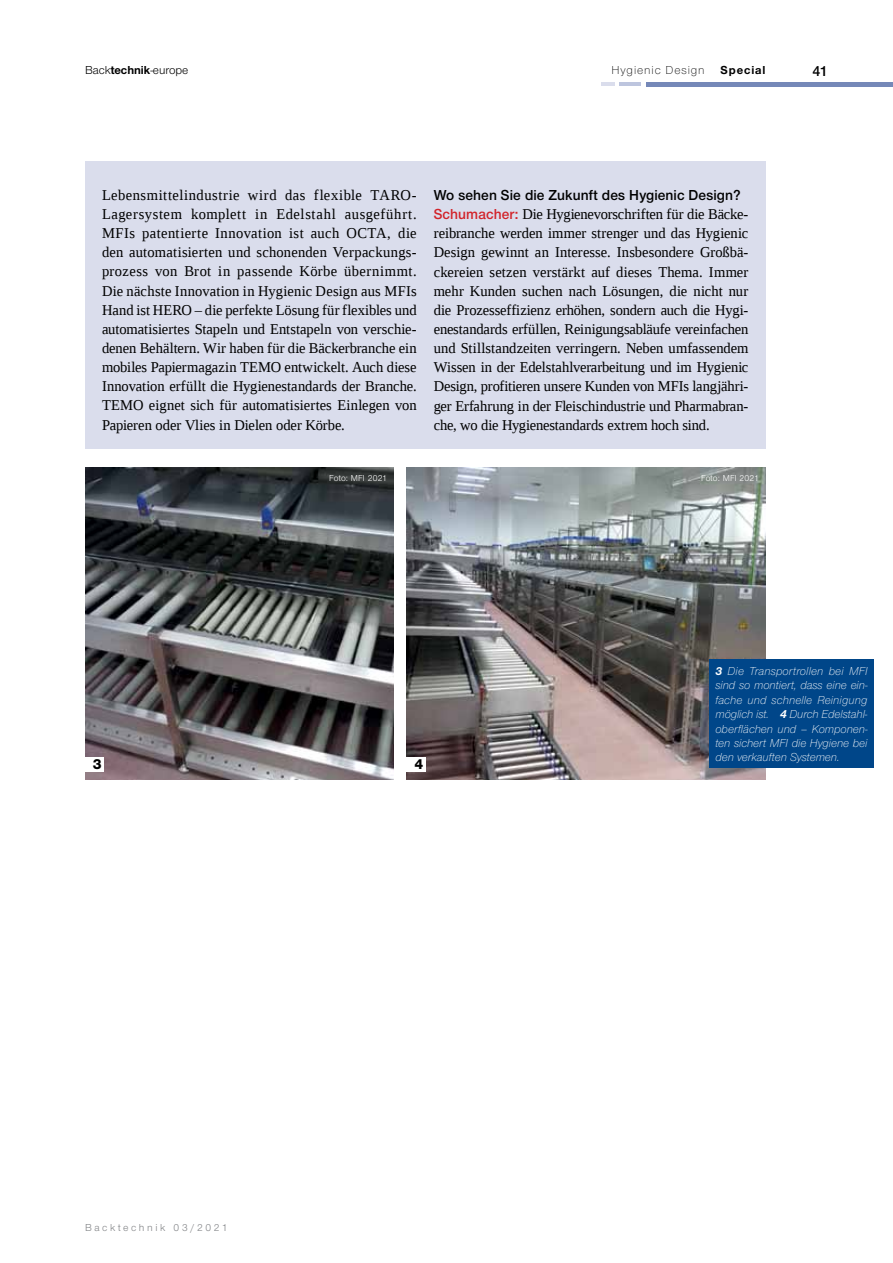
<style>
.page{position:relative;width:893px;height:1263px;background:#fff}
.page>*{position:absolute;margin:0;border:0;box-sizing:border-box;transform-origin:0 0}
.t1{font:15px/19.2px "Liberation Serif";letter-spacing:-.005em;color:#000;text-align:justify}
.t2{font:600 15px "Nimbus Sans Novus T";letter-spacing:.005em;color:#000}
.t3{font:800 15px "Nimbus Sans Novus T";color:#000}
.t4{font:italic 300 12px/14.4px "Nimbus Sans Novus T";color:#fff;text-align:justify}
.t5{font:12px "Nimbus Sans Novus T";color:#000}
.t6{font:300 12px "Nimbus Sans Novus T";letter-spacing:.075em;color:#000}
.t7{font:700 12px "Nimbus Sans Novus T";letter-spacing:.075em;color:#000}
.t8{font:10.5px "Nimbus Sans Novus T";letter-spacing:.25em;color:#808285}
.t9{font:9px "Nimbus Sans Novus T";letter-spacing:.02em;color:#fff}
.s1{font-weight:700}
.s2{font-family:"Nimbus Sans Novus T";font-weight:600;color:#d2232a}
</style>
<div class="page">
<hr style="left:647px;top:83px;width:246px;height:4px;background:#7588b8">
<hr style="left:619px;top:83px;width:22px;height:3px;background:#bdc5de">
<svg style="left:601px;top:83px;width:13px;height:3px"></svg>
<div style="left:85px;top:162px;width:680px;height:287px;background:#daddec"></div>
<img style="left:85px;top:468px;width:308px;height:311px">
<img style="left:407px;top:468px;width:358px;height:311px">
<div style="left:84px;top:757px;width:20px;height:14px;background:#fff"></div>
<div style="left:406px;top:757px;width:20px;height:14px;background:#fff"></div>
<div style="left:709px;top:659px;width:165px;height:109px;background:#004689"></div>
<p class="t5" style="left:85px;top:63px;width:105px">Back<span class="s1">technik</span>-europe</p>
<p class="t6" style="left:612px;top:63px;width:95px">Hygienic Design</p>
<p class="t7" style="left:721px;top:63px;width:46px">Special</p>
<p class="t2" style="left:812px;top:62px;width:17px">41</p>
<p class="t1" style="left:102px;top:185px;width:316px">Lebensmittelindustrie wird das flexible TARO-Lagersystem komplett in Edelstahl ausgeführt.<br>MFIs patentierte Innovation ist auch OCTA, die den automatisierten und schonenden Verpackungs&shy;prozess von Brot in passende Körbe übernimmt.<br>Die nächste Innovation in Hygienic Design aus MFIs Hand ist HERO – die perfekte Lösung für flexibles und automatisiertes Stapeln und Entstapeln von verschie&shy;denen Behältern. Wir haben für die Bäckerbranche ein mobiles Papiermagazin TEMO entwickelt. Auch diese Innovation erfüllt die Hygienestandards der Branche.<br>TEMO eignet sich für automatisiertes Einlegen von Papieren oder Vlies in Dielen oder Körbe.</p>
<p class="t2" style="left:434px;top:186px;width:308px">Wo sehen Sie die Zukunft des Hygienic Design?</p>
<p class="t1" style="left:434px;top:204px;width:316px"><span class="s2">Schumacher:</span> Die Hygienevorschriften für die Bäcke&shy;reibranche werden immer strenger und das Hygienic Design gewinnt an Interesse. Insbesondere Großbä&shy;ckereien setzen verstärkt auf dieses Thema. Immer mehr Kunden suchen nach Lösungen, die nicht nur die Prozesseffizienz erhöhen, sondern auch die Hygi&shy;enestandards erfüllen, Reinigungsabläufe vereinfachen und Stillstandzeiten verringern. Neben umfassendem Wissen in der Edelstahlverarbeitung und im Hygienic Design, profitieren unsere Kunden von MFIs langjähri&shy;ger Erfahrung in der Fleischindustrie und Pharmabran&shy;che, wo die Hygienestandards extrem hoch sind.</p>
<p class="t9" style="left:329px;top:473px;width:59px">Foto: MFI 2021</p>
<p class="t9" style="left:701px;top:473px;width:59px">Foto: MFI 2021</p>
<p class="t3" style="left:93px;top:755px;width:10px">3</p>
<p class="t3" style="left:415px;top:755px;width:10px">4</p>
<p class="t8" style="left:85px;top:1221px;width:144px">Backtechnik 03/2021</p>
<p class="t4" style="left:715px;top:663px;width:154px"><span class="s1">3</span> Die Transportrollen bei MFI sind so montiert, dass eine ein&shy;fache und schnelle Reinigung möglich ist. <span class="s1">4</span> Durch Edelstahl&shy;oberflächen und – Komponen&shy;ten sichert MFI die Hygiene bei den verkauften Systemen.</p>
</div>
